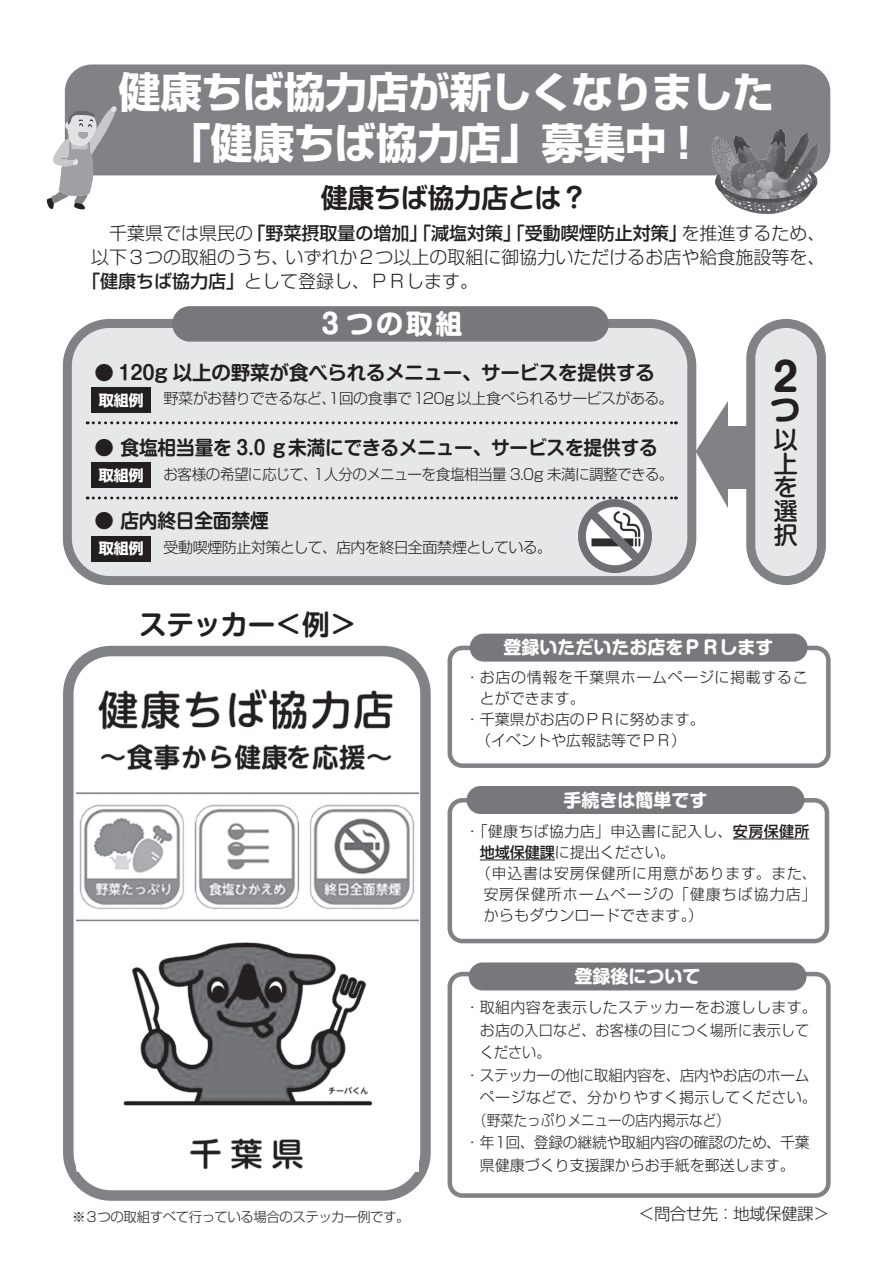
<style>
.page{position:relative;width:893px;height:1263px;background:#fff}
.page>*{position:absolute;margin:0;border:0;box-sizing:border-box;transform-origin:0 0}
.t1{font:700 42px/50.4px "Shin Go Pro";letter-spacing:-.015em;color:#fff;text-align:center}
.t2{font:700 39px "Shin M Go Pro";color:#231f20}
.t3{font:700 30px "Shin M Go Pro";color:#231f20}
.t4{font:700 27.6px "Shin M Go Pro De";letter-spacing:-.02em;color:#231f20}
.t5{font:700 27px "Shin M Go Pro De";letter-spacing:-.01em;color:#231f20}
.t6{font:700 27px "Shin M Go Pro";letter-spacing:.1em;color:#fff}
.t7{font:500 24px/23.9px "Shin M Go Pro";color:#231f20;text-align:justify}
.t8{font:700 19.5px "Shin M Go Pro De";letter-spacing:-.01em;color:#231f20}
.t9{font:300 18px "Shin Go Pro";color:#231f20}
.t10{font:500 18px "Shin Go Pro";color:#231f20}
.t11{font:700 18px "Shin M Go Pro";color:#fff}
.t12{font:300 16.5px "Shin Go Pro";letter-spacing:-.035em;color:#231f20}
.t13{font:300 15px "Shin Go Pro";color:#231f20}
.t14{font:300 15px "Shin Go Pro";letter-spacing:-.04em;color:#231f20}
.t15{font:300 15px "Shin Go Pro";letter-spacing:.025em;color:#231f20}
.t16{font:300 15px "Shin Go Pro";letter-spacing:-.025em;color:#231f20}
.t17{font:300 15px "Shin Go Pro";letter-spacing:-.02em;color:#231f20}
.t18{font:300 15px "Shin Go Pro";letter-spacing:.045em;color:#231f20}
.t19{font:300 15px "Shin Go Pro";letter-spacing:.05em;color:#231f20}
.t20{font:300 15px "Shin Go Pro";letter-spacing:.065em;color:#231f20}
.t21{font:300 15px "Shin Go Pro";color:#231f20;scale:.9 1}
.t22{font:700 15px "Shin Go Pro";color:#fff}
.t23{font:300 15px "Shin Go Pro";color:#231f20;scale:.94 1}
.t24{font:300 13.5px "Shin Go Pro";letter-spacing:-.035em;color:#231f20}
.s1{font-weight:300}
.s2{font-weight:500}
</style>
<div class="page">
<div style="left:65px;top:64px;width:765px;height:111px;background:#808285;border-radius:27px"></div>
<div style="left:63px;top:646px;width:368px;height:555px;border:10px solid #808285;border-radius:43px"></div>
<img style="left:76px;top:689px;width:342px;height:482px">
<div style="left:448px;top:972px;width:383px;height:226px;border:4px solid #808285;border-radius:13px"></div>
<div style="left:448px;top:646px;width:383px;height:122px;border:4px solid #808285;border-radius:13px"></div>
<div style="left:448px;top:798px;width:381px;height:145px;border:4px solid #808285;border-radius:13px"></div>
<div style="left:67px;top:323px;width:625px;height:258px;background:#e6e7e9;border-radius:43px"></div>
<div style="left:63px;top:319px;width:633px;height:266px;border:9px solid #808285;border-radius:43px"></div>
<div style="left:91px;top:387px;width:60px;height:26px;background:#231f20"></div>
<div style="left:91px;top:462px;width:60px;height:26px;background:#231f20"></div>
<div style="left:91px;top:536px;width:60px;height:25px;background:#231f20"></div>
<div style="left:172px;top:306px;width:437px;height:36px;background:#76787b;border-radius:18px"></div>
<svg style="left:87px;top:421px;width:589px;height:3px"></svg>
<svg style="left:87px;top:496px;width:589px;height:3px"></svg>
<div style="left:751px;top:323px;width:70px;height:258px;background:#e6e7e9;border-radius:35px"></div>
<div style="left:746px;top:319px;width:80px;height:266px;border:9px solid #808285;border-radius:35px"></div>
<div style="left:723px;top:426px;width:27px;height:62px;background:#808285"></div>
<svg style="left:696px;top:401px;width:32px;height:107px"></svg>
<img style="left:572px;top:496px;width:85px;height:83px">
<svg style="left:47px;top:106px;width:70px;height:104px"></svg>
<div style="left:470px;top:634px;width:338px;height:28px;background:#76787b;border-radius:14px"></div>
<div style="left:467px;top:786px;width:337px;height:28px;background:#76787b;border-radius:14px"></div>
<div style="left:469px;top:962px;width:337px;height:28px;background:#76787b;border-radius:14px"></div>
<hr style="left:733px;top:838px;width:76px;height:1px;background:#231f20">
<hr style="left:480px;top:859px;width:75px;height:1px;background:#231f20">
<img style="left:704px;top:128px;width:122px;height:86px">
<h1 class="t1" style="left:118px;top:63px;width:657px">健康ちば協力店が新しくなりました「健康ちば協力店」募集中！</h1>
<h3 class="t5" style="left:321px;top:176px;width:269px">健康ちば協力店とは？</h3>
<p class="t10" style="left:91px;top:219px;width:736px"><span class="s1">　千葉県では県民の</span>「野菜摂取量の増加」「減塩対策」「受動喫煙防止対策」<span class="s1">を推進するため、</span></p>
<p class="t9" style="left:91px;top:243px;width:736px">以下３つの取組のうち、いずれか２つ以上の取組に御協力いただけるお店や給食施設等を、</p>
<p class="t9" style="left:82px;top:267px;width:398px"><span class="s2">「健康ちば協力店」</span>として登録し、ＰＲします。</p>
<h3 class="t6" style="left:317px;top:302px;width:147px">３つの取組</h3>
<h3 class="t8" style="left:95px;top:356px;width:562px">● 120g 以上の野菜が食べられるメニュー、サービスを提供する</h3>
<p class="t22" style="left:99px;top:388px;width:46px">取組例</p>
<p class="t14" style="left:163px;top:386px;width:512px">野菜がお替りできるなど、１回の食事で120g 以上食べられるサービスがある。</p>
<h3 class="t8" style="left:95px;top:431px;width:565px">● 食塩相当量を 3.0 ｇ未満にできるメニュー、サービスを提供する</h3>
<p class="t22" style="left:99px;top:463px;width:46px">取組例</p>
<p class="t14" style="left:163px;top:461px;width:511px">お客様の希望に応じて、１人分のメニューを食塩相当量 3.0g 未満に調整できる。</p>
<h3 class="t8" style="left:95px;top:505px;width:176px">● 店内終日全面禁煙</h3>
<p class="t22" style="left:99px;top:537px;width:46px">取組例</p>
<p class="t14" style="left:164px;top:535px;width:390px">受動喫煙防止対策として、店内を終日全面禁煙としている。</p>
<h2 class="t2" style="left:766px;top:345px;width:32px">２</h2>
<h3 class="t3" style="left:770px;top:385px;width:30px">つ</h3>
<h3 class="t7" style="left:774px;top:425px;width:25px">以上を選択</h3>
<h3 class="t4" style="left:139px;top:602px;width:219px">ステッカー＜例＞</h3>
<p class="t24" style="left:72px;top:1205px;width:339px">※３つの取組すべて行っている場合のステッカー例です。</p>
<p class="t11" style="left:503px;top:633px;width:272px">登録いただいたお店をＰＲします</p>
<p class="t18" style="left:465px;top:665px;width:344px">・お店の情報を千葉県ホームページに掲載するこ</p>
<p class="t13" style="left:480px;top:686px;width:106px">とができます。</p>
<p class="t13" style="left:465px;top:707px;width:241px">・千葉県がお店のＰＲに努めます。</p>
<p class="t13" style="left:469px;top:728px;width:219px">　（イベントや広報誌等でＰＲ）</p>
<p class="t11" style="left:563px;top:785px;width:145px">手続きは簡単です</p>
<p class="t15" style="left:465px;top:819px;width:346px">・「健康ちば協力店」申込書に記入し、<span class="s2">安房保健所</span></p>
<p class="t13" style="left:480px;top:840px;width:196px"><span class="s2">地域保健課</span>に提出ください。</p>
<p class="t19" style="left:476px;top:861px;width:342px">（申込書は安房保健所に用意があります。また、</p>
<p class="t20" style="left:484px;top:882px;width:335px">安房保健所ホームページの「健康ちば協力店」</p>
<p class="t13" style="left:484px;top:903px;width:221px">からもダウンロードできます。）</p>
<p class="t11" style="left:574px;top:962px;width:127px">登録後について</p>
<p class="t15" style="left:465px;top:995px;width:353px">・取組内容を表示したステッカーをお渡しします。</p>
<p class="t13" style="left:480px;top:1018px;width:331px">お店の入口など、お客様の目につく場所に表示して</p>
<p class="t23" style="left:480px;top:1040px;width:76px">ください。</p>
<p class="t16" style="left:465px;top:1063px;width:346px">・ステッカーの他に取組内容を、店内やお店のホーム</p>
<p class="t15" style="left:480px;top:1085px;width:338px">ページなどで、分かりやすく掲示してください。</p>
<p class="t21" style="left:473px;top:1108px;width:286px">（野菜たっぷりメニューの店内掲示など）</p>
<p class="t17" style="left:465px;top:1130px;width:346px">・年１回、登録の継続や取組内容の確認のため、千葉</p>
<p class="t13" style="left:480px;top:1153px;width:316px">県健康づくり支援課からお手紙を郵送します。</p>
<p class="t12" style="left:638px;top:1200px;width:192px">＜問合せ先：地域保健課＞</p>
</div>
